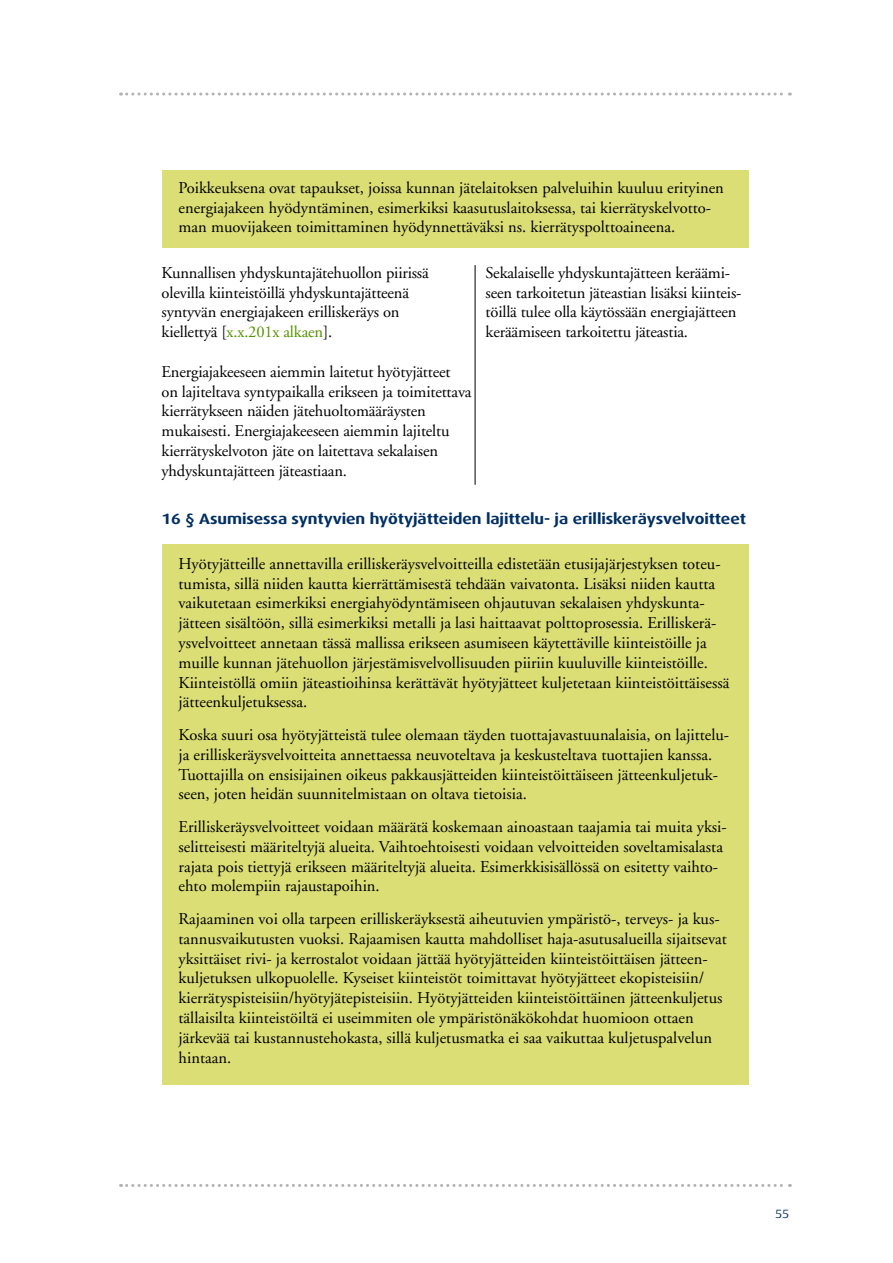
<style>
.page{position:relative;width:893px;height:1263px;background:#fff}
.page>*{position:absolute;margin:0;border:0;box-sizing:border-box;transform-origin:0 0}
.t1{font:16.5px/19.8px "Adobe Garamond";color:#000}
.t2{font:16.5px "Adobe Garamond";letter-spacing:-.01em;color:#579000}
.t3{font:700 15px "Dax Wide";letter-spacing:-.005em;color:#002f63}
.t4{font:12px "Dax Wide";color:#002f63}
.s1{color:#000}
</style>
<div class="page">
<svg style="left:121px;top:93px;width:669px;height:3px"></svg>
<svg style="left:121px;top:1184px;width:669px;height:3px"></svg>
<div style="left:162px;top:544px;width:586px;height:540px;background:#dade75"></div>
<div style="left:162px;top:170px;width:586px;height:78px;background:#dade75"></div>
<hr style="left:475px;top:265px;width:1px;height:220px;background:#000">
<p class="t1" style="left:179px;top:178px;width:547px">Poikkeuksena ovat tapaukset, joissa kunnan jätelaitoksen palveluihin kuuluu erityinen energiajakeen hyödyntäminen, esimerkiksi kaasutuslaitoksessa, tai kierrätyskelvotto&shy;man muovijakeen toimittaminen hyödynnettäväksi ns. kierrätyspolttoaineena.</p>
<p class="t1" style="left:162px;top:263px;width:269px">Kunnallisen yhdyskuntajätehuollon piirissä</p>
<p class="t1" style="left:486px;top:263px;width:246px">Sekalaiselle yhdyskuntajätteen keräämi-</p>
<p class="t1" style="left:162px;top:283px;width:249px">olevilla kiinteistöillä yhdyskuntajätteenä</p>
<p class="t1" style="left:486px;top:283px;width:257px">seen tarkoitetun jäteastian lisäksi kiinteis-</p>
<p class="t1" style="left:162px;top:303px;width:239px">syntyvän energiajakeen erilliskeräys on</p>
<p class="t1" style="left:486px;top:303px;width:252px">töillä tulee olla käytössään energiajätteen</p>
<p class="t2" style="left:162px;top:323px;width:172px"><span class="s1">kiellettyä [</span>x.x.201x alkaen<span class="s1">].</span></p>
<p class="t1" style="left:486px;top:322px;width:204px">keräämiseen tarkoitettu jäteastia.</p>
<p class="t1" style="left:162px;top:362px;width:311px">Energiajakeeseen aiemmin laitetut hyötyjätteet<br>on lajiteltava syntypaikalla erikseen ja toimitettava kierrätykseen näiden jätehuoltomääräysten mukaisesti. Energiajakeeseen aiemmin lajiteltu kierrätyskelvoton jäte on laitettava sekalaisen yhdyskuntajätteen jäteastiaan.</p>
<p class="t3" style="left:162px;top:510px;width:586px">16 § Asumisessa syntyvien hyötyjätteiden lajittelu- ja erilliskeräysvelvoitteet</p>
<p class="t1" style="left:179px;top:554px;width:552px">Hyötyjätteille annettavilla erilliskeräysvelvoitteilla edistetään etusijajärjestyksen toteu&shy;tumista, sillä niiden kautta kierrättämisestä tehdään vaivatonta. Lisäksi niiden kautta vaikutetaan esimerkiksi energiahyödyntämiseen ohjautuvan sekalaisen yhdyskunta&shy;jätteen sisältöön, sillä esimerkiksi metalli ja lasi haittaavat polttoprosessia. Erilliskerä&shy;ysvelvoitteet annetaan tässä mallissa erikseen asumiseen käytettäville kiinteistöille ja muille kunnan jätehuollon järjestämisvelvollisuuden piiriin kuuluville kiinteistöille.<br>Kiinteistöllä omiin jäteastioihinsa kerättävät hyötyjätteet kuljetetaan kiinteistöittäisessä jätteenkuljetuksessa.</p>
<p class="t1" style="left:179px;top:725px;width:552px">Koska suuri osa hyötyjätteistä tulee olemaan täyden tuottajavastuunalaisia, on lajittelu&shy;ja erilliskeräysvelvoitteita annettaessa neuvoteltava ja keskusteltava tuottajien kanssa.<br>Tuottajilla on ensisijainen oikeus pakkausjätteiden kiinteistöittäiseen jätteenkuljetuk&shy;seen, joten heidän suunnitelmistaan on oltava tietoisia.</p>
<p class="t1" style="left:179px;top:817px;width:550px">Erilliskeräysvelvoitteet voidaan määrätä koskemaan ainoastaan taajamia tai muita yksi&shy;selitteisesti määriteltyjä alueita. Vaihtoehtoisesti voidaan velvoitteiden soveltamisalasta rajata pois tiettyjä erikseen määriteltyjä alueita. Esimerkkisisällössä on esitetty vaihto&shy;ehto molempiin rajaustapoihin.</p>
<p class="t1" style="left:179px;top:909px;width:550px">Rajaaminen voi olla tarpeen erilliskeräyksestä aiheutuvien ympäristö-, terveys- ja kus&shy;tannusvaikutusten vuoksi. Rajaamisen kautta mahdolliset haja-asutusalueilla sijaitsevat yksittäiset rivi- ja kerrostalot voidaan jättää hyötyjätteiden kiinteistöittäisen jätteen&shy;kuljetuksen ulkopuolelle. Kyseiset kiinteistöt toimittavat hyötyjätteet ekopisteisiin/ kierrätyspisteisiin/hyötyjätepisteisiin. Hyötyjätteiden kiinteistöittäinen jätteenkuljetus tällaisilta kiinteistöiltä ei useimmiten ole ympäristönäkökohdat huomioon ottaen järkevää tai kustannustehokasta, sillä kuljetusmatka ei saa vaikuttaa kuljetuspalvelun hintaan.</p>
<p class="t4" style="left:775px;top:1206px;width:16px">55</p>
</div>
